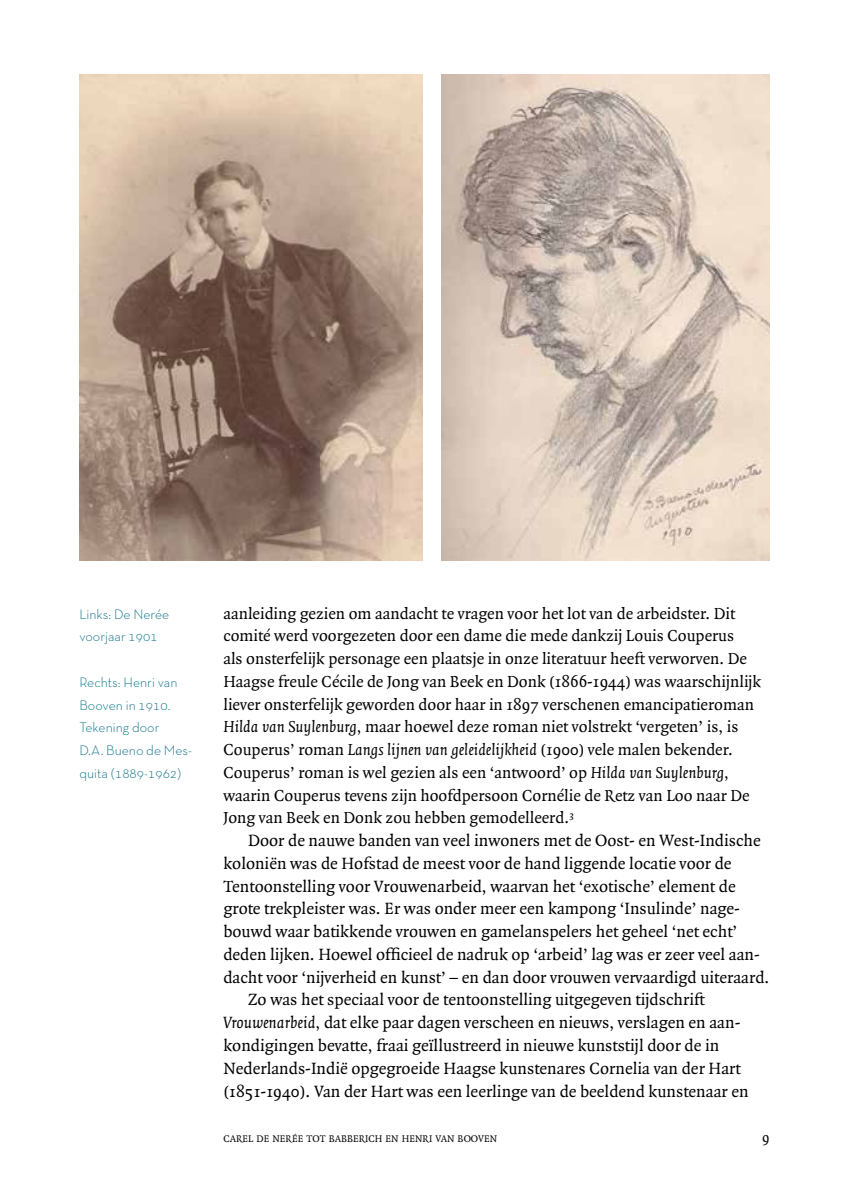
<style>
.page{position:relative;width:844px;height:1191px;background:#fff}
.page>*{position:absolute;margin:0;border:0;box-sizing:border-box;transform-origin:0 0}
.t1{font:17.5px "Quadraat";color:#000}
.t2{font:17.15px/22.8px "Quadraat";color:#000}
.t3{font:14.88px "Quadraat";color:#000}
.t4{font:300 14px/22.8px "Neutra Text TF";color:#006b80}
.t5{font:10.33px "Quadraat";color:#000}
.s1{font-style:italic}
</style>
<div class="page">
<img style="left:79px;top:74px;width:343px;height:486px">
<img style="left:441px;top:74px;width:328px;height:486px">
<p class="t4" style="left:79px;top:602px;width:91px">Links: De Nerée voorjaar 1901</p>
<p class="t4" style="left:79px;top:670px;width:114px">Rechts: H enri van<br>Booven in 1910.<br>Tekening door<br>D.A. Bueno de Mes&shy;quita (1889-1962)</p>
<p class="t2" style="left:223px;top:602px;width:539px">aanleiding gezien om aandacht te vragen voor het lot van de arbeidster. Dit comité werd voorgezeten door een dame die mede dankzij Louis Couperus<br>als onsterfelijk personage een plaatsje in onze literatuur heeft verworven. De Haagse freule Cécile de Jong van Beek en Donk (1866-1944) was waarschijnlijk liever onsterfelijk geworden door haar in 1897 verschenen emancipatieroman <span class="s1">Hilda van Suylenburg</span>, maar hoewel deze roman niet volstrekt ‘vergeten’ is, is Couperus’ roman <span class="s1">Langs lijnen van geleidelijkheid</span> (1900) vele malen bekender.<br>Couperus’ roman is wel gezien als een ‘antwoord’ op <span class="s1">Hilda van Suylenburg</span>, waarin Couperus tevens zijn hoofdpersoon Cornélie de Retz van Loo naar De Jong van Beek en Donk zou hebben gemodelleerd.<sup>3</sup></p>
<p class="t1" style="left:248px;top:831px;width:514px">Door de nauwe banden van veel inwoners met de Oost- en West-Indische</p>
<p class="t1" style="left:223px;top:854px;width:509px">koloniën was de Hofstad de meest voor de hand liggende locatie voor de</p>
<p class="t1" style="left:223px;top:877px;width:513px">Tentoonstelling voor Vrouwenarbeid, waarvan het ‘exotische’ element de</p>
<p class="t1" style="left:223px;top:899px;width:518px">grote trekpleister was. Er was onder meer een kampong ‘Insulinde’ nage-</p>
<p class="t1" style="left:223px;top:922px;width:515px">bouwd waar batikkende vrouwen en gamelanspelers het geheel ‘net echt’</p>
<p class="t1" style="left:223px;top:945px;width:538px">deden lijken. Hoewel officieel de nadruk op ‘arbeid’ lag was er zeer veel aan-</p>
<p class="t1" style="left:223px;top:968px;width:547px">dacht voor ‘nijverheid en kunst’ – en dan door vrouwen vervaardigd uiteraard.</p>
<p class="t1" style="left:248px;top:990px;width:458px">Zo was het speciaal voor de tentoonstelling uitgegeven tijdschrift</p>
<p class="t1" style="left:223px;top:1013px;width:518px"><span class="s1">Vrouwenarbeid</span>, dat elke paar dagen verscheen en nieuws, verslagen en aan-</p>
<p class="t1" style="left:223px;top:1036px;width:497px">kondigingen bevatte, fraai geïllustreerd in nieuwe kunststijl door de in</p>
<p class="t1" style="left:223px;top:1059px;width:518px">Nederlands-Indië opgegroeide Haagse kunstenares Cornelia van der Hart</p>
<p class="t1" style="left:223px;top:1081px;width:526px">(1851-1940). Van der Hart was een leerlinge van de beeldend kunstenaar en</p>
<p class="t5" style="left:223px;top:1133px;width:275px">CAREL DE NERÉE TOT BABBERICH EN HENRI VAN BOOVEN</p>
<p class="t3" style="left:761px;top:1129px;width:9px">9</p>
</div>
